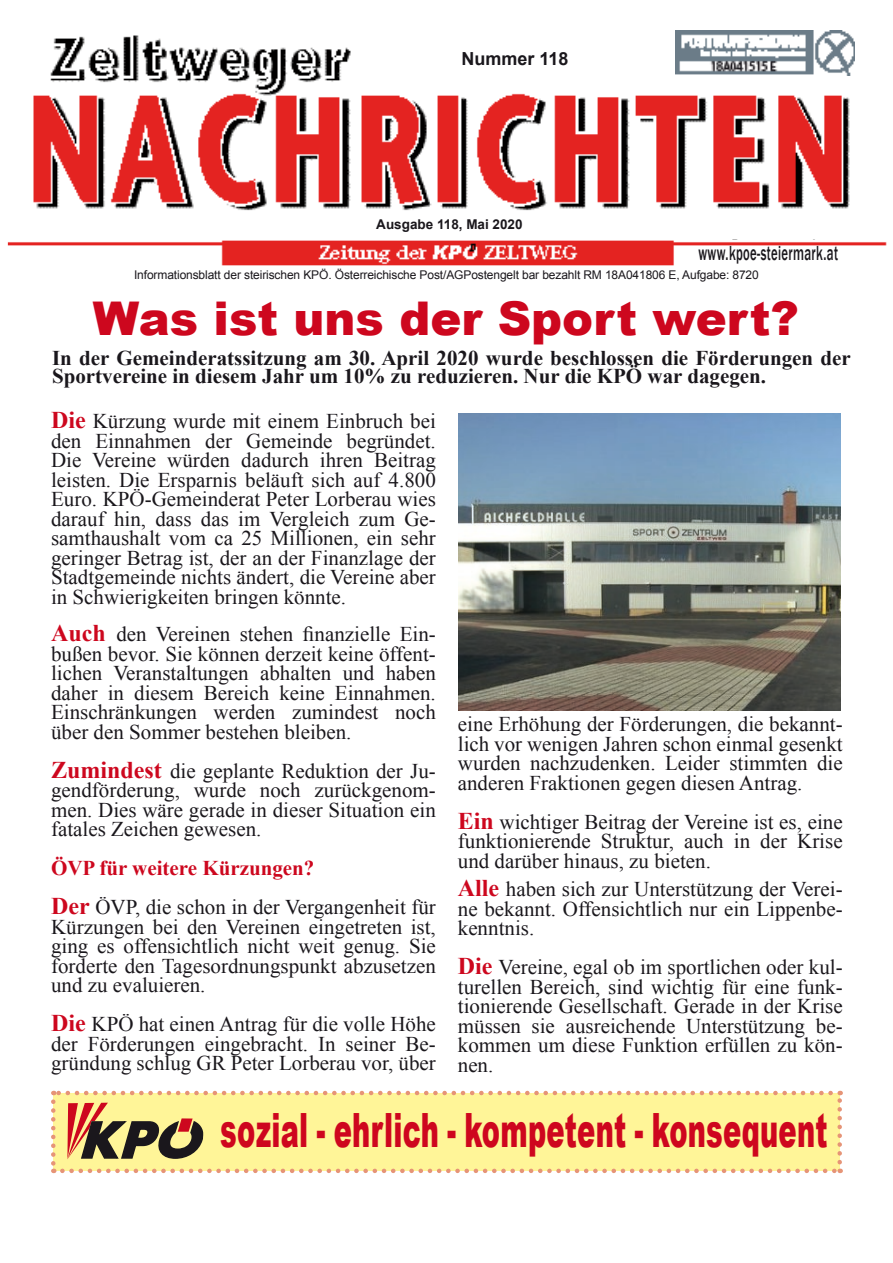
<style>
.page{position:relative;width:893px;height:1263px;background:#fff}
.page>*{position:absolute;margin:0;border:0;box-sizing:border-box;transform-origin:0 0}
.t1{font:900 47.25px "Arial";letter-spacing:.01em;color:#ce061e;scale:.58 1}
.t2{font:900 46.5px "Arial";color:#cd071e}
.t3{font:21px/19.5px "Times New Roman";color:#1a171c;text-align:justify}
.t4{font:700 21px/18px "Times New Roman";color:#1a171c}
.t5{font:700 21px "Times New Roman";color:#cd071e}
.Absatzformat_1{font:500 21px "Franklin Gothic";letter-spacing:.03em;color:#1a171c;scale:.6 1}
.t6{font:700 18px "Arial";color:#1a171c}
.t7{font:700 13.5px "Arial";color:#1a171c}
.t8{font:12px "Arial";letter-spacing:-.01em;color:#1a171c}
.s1{font-weight:700;font-size:24px;color:#cd071e}
</style>
<div class="page">
<img style="left:9px;top:30px;width:878px;height:234px">
<div style="left:6px;top:0;width:886px;height:267px;border:2px solid #fff"></div>
<div style="left:716px;top:221px;width:148px;height:18px;background:#fff"></div>
<img style="left:675px;top:31px;width:180px;height:45px">
<div style="left:53px;top:1093px;width:787px;height:78px;background:#fff598"></div>
<svg style="left:51px;top:1102px;width:5px;height:71px"></svg>
<svg style="left:62px;top:1168px;width:779px;height:5px"></svg>
<svg style="left:837px;top:1091px;width:5px;height:71px"></svg>
<svg style="left:53px;top:1091px;width:778px;height:4px"></svg>
<svg style="left:67px;top:1103px;width:137px;height:56px"></svg>
<img style="left:458px;top:413px;width:383px;height:298px">
<p class="t6" style="left:461px;top:47px;width:109px">Nummer 118</p>
<p class="t7" style="left:376px;top:216px;width:148px">Ausgabe 118, Mai 2020</p>
<p class="t8" style="left:134px;top:267px;width:626px">Informationsblatt der steirischen KPÖ. Österreichische Post/AGPostengelt bar bezahlt RM 18A041806 E, Aufgabe: 8720</p>
<p class="t2" style="left:93px;top:285px;width:707px">Was ist uns der Sport wert?</p>
<p class="t4" style="left:52px;top:348px;width:800px">In der Gemeinderatssitzung am 30. April 2020 wurde beschlossen die Förderungen der<br>Sportvereine in diesem Jahr um 10% zu reduzieren. Nur die KPÖ war dagegen.</p>
<p class="t3" style="left:51px;top:411px;width:386px"><span class="s1">Die</span> Kürzung wurde mit einem Einbruch bei den Einnahmen der Gemeinde begründet.<br>Die Vereine würden dadurch ihren Beitrag leisten. Die Ersparnis beläuft sich auf 4.800<br>Euro. KPÖ-Gemeinderat Peter Lorberau wies darauf hin, dass das im Vergleich zum Ge&shy;samthaushalt vom ca 25 Millionen, ein sehr geringer Betrag ist, der an der Finanzlage der Stadtgemeinde nichts ändert, die Vereine aber in Schwierigkeiten bringen könnte.</p>
<p class="t3" style="left:51px;top:624px;width:386px"><span class="s1">Auch</span> den Vereinen stehen finanzielle Ein&shy;bußen bevor. Sie können derzeit keine öffent&shy;lichen Veranstaltungen abhalten und haben daher in diesem Bereich keine Einnahmen.<br>Einschränkungen werden zumindest noch über den Sommer bestehen bleiben.</p>
<p class="t3" style="left:51px;top:761px;width:386px"><span class="s1">Zumindest</span> die geplante Reduktion der Ju&shy;gendförderung, wurde noch zurückgenom&shy;men. Dies wäre gerade in dieser Situation ein fatales Zeichen gewesen.</p>
<p class="t5" style="left:51px;top:854px;width:265px">ÖVP für weitere Kürzungen?</p>
<p class="t3" style="left:51px;top:897px;width:386px"><span class="s1">Der</span> ÖVP, die schon in der Vergangenheit für Kürzungen bei den Vereinen eingetreten ist, ging es offensichtlich nicht weit genug. Sie forderte den Tagesordnungspunkt abzusetzen und zu evaluieren.</p>
<p class="t3" style="left:51px;top:1014px;width:386px"><span class="s1">Die</span> KPÖ hat einen Antrag für die volle Höhe der Förderungen eingebracht. In seiner Be&shy;gründung schlug GR Peter Lorberau vor, über</p>
<p class="Absatzformat_1" style="left:698px;top:240px;width:234px">www.kpoe-steiermark.at</p>
<p class="t3" style="left:458px;top:714px;width:386px">eine Erhöhung der Förderungen, die bekannt&shy;lich vor wenigen Jahren schon einmal gesenkt wurden nachzudenken. Leider stimmten die anderen Fraktionen gegen diesen Antrag.</p>
<p class="t3" style="left:458px;top:811px;width:386px"><span class="s1">Ein</span> wichtiger Beitrag der Vereine ist es, eine funktionierende Struktur, auch in der Krise und darüber hinaus, zu bieten.</p>
<p class="t3" style="left:458px;top:879px;width:386px"><span class="s1">Alle</span> haben sich zur Unterstützung der Verei&shy;ne bekannt. Offensichtlich nur ein Lippenbe&shy;kenntnis.</p>
<p class="t3" style="left:458px;top:957px;width:386px"><span class="s1">Die</span> Vereine, egal ob im sportlichen oder kul&shy;turellen Bereich, sind wichtig für eine funk&shy;tionierende Gesellschaft. Gerade in der Krise müssen sie ausreichende Unterstützung be&shy;kommen um diese Funktion erfüllen zu kön&shy;nen.</p>
<p class="t1" style="left:220px;top:1096px;width:1049px">sozial - ehrlich - kompetent - konsequent</p>
</div>
